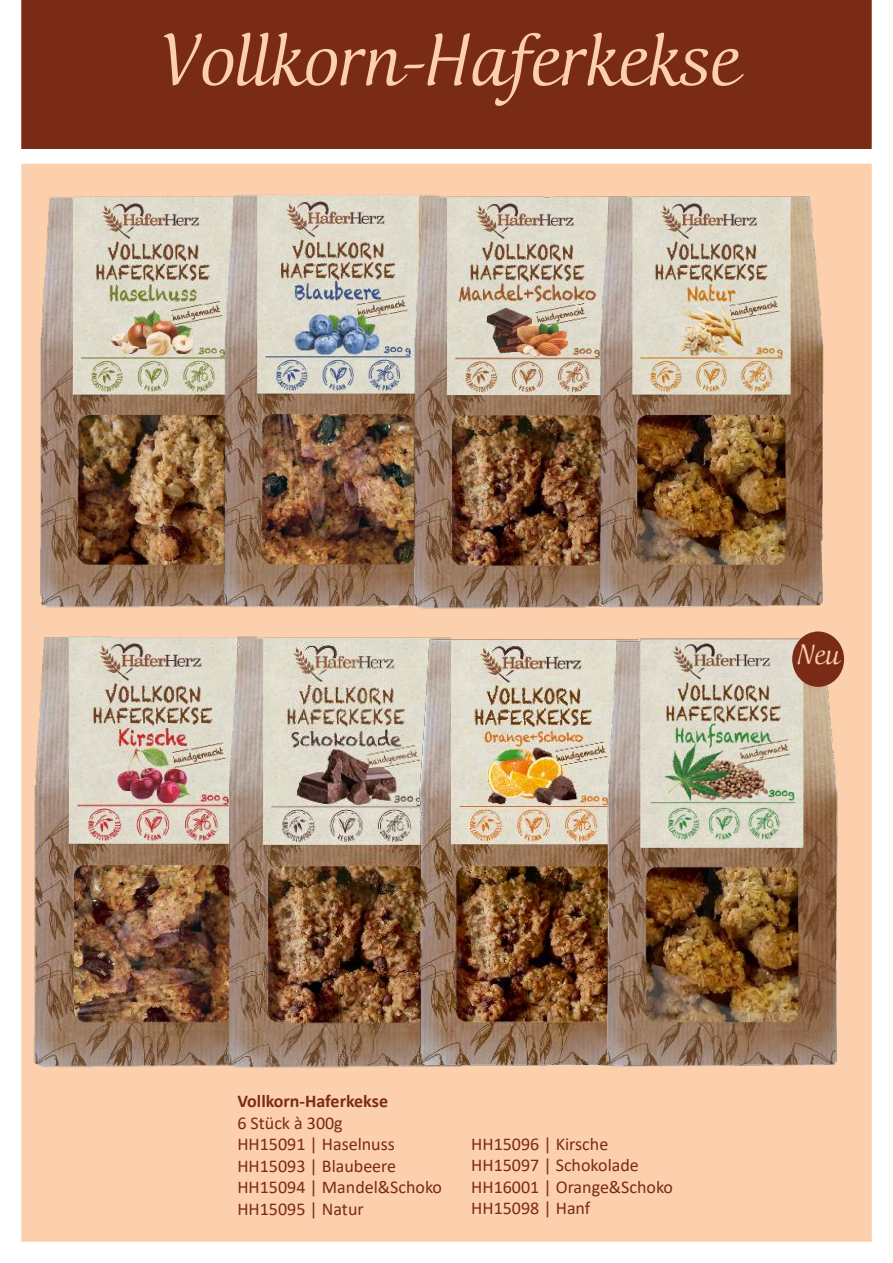
<style>
.page{position:relative;width:893px;height:1263px;background:#fff}
.page>*{position:absolute;margin:0;border:0;box-sizing:border-box;transform-origin:0 0}
.t1{font:72px "Orbi Calligraphic One";color:#fccfad}
.t2{font:27px "Orbi Calligraphic One";color:#fccfad}
.t3{font:18px/21.6px "Calibri";color:#7a2b17}
.t4{font:700 18px "Calibri";color:#7a2b17}
</style>
<div class="page">
<div style="left:21px;top:164px;width:851px;height:1078px;background:#fccfad;border:2px solid #fccfad"></div>
<div style="left:21px;top:0;width:851px;height:149px;background:#7a2b17"></div>
<img style="left:40px;top:196px;width:178px;height:412px">
<img style="left:33px;top:636px;width:147px;height:432px">
<img style="left:218px;top:194px;width:189px;height:413px">
<img style="left:180px;top:636px;width:233px;height:432px">
<img style="left:407px;top:195px;width:186px;height:414px">
<img style="left:413px;top:637px;width:189px;height:430px">
<img style="left:593px;top:196px;width:231px;height:412px">
<img style="left:602px;top:632px;width:242px;height:435px">
<div style="left:792px;top:631px;width:52px;height:56px;background:#7a2b17;border-radius:50%"></div>
<h1 class="t1" style="left:158px;top:10px;width:582px">Vollkorn-Haferkekse</h1>
<h2 class="t2" style="left:797px;top:636px;width:44px">Neu</h2>
<p class="t4" style="left:237px;top:1088px;width:152px">Vollkorn-Haferkekse</p>
<p class="t3" style="left:237px;top:1111px;width:206px">6 Stück à 300g<br>HH15091 | Haselnuss<br>HH15093 | Blaubeere<br>HH15094 | Mandel&amp;Schoko<br>HH15095 | Natur</p>
<p class="t3" style="left:471px;top:1132px;width:203px">HH15096 | Kirsche<br>HH15097 | Schokolade<br>HH16001 | Orange&amp;Schoko<br>HH15098 | Hanf</p>
</div>
